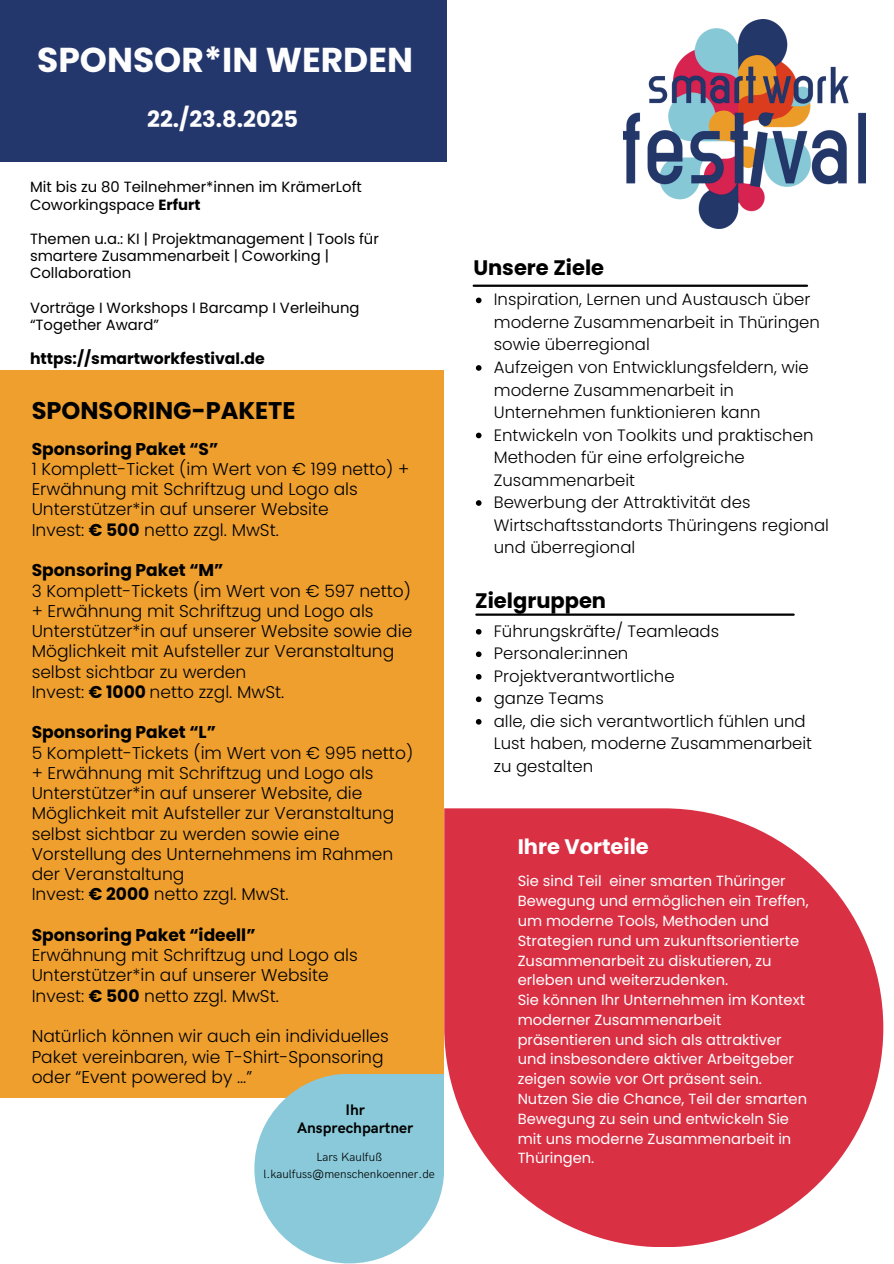
<style>
.page{position:relative;width:894px;height:1264px;background:#fff}
.page>*{position:absolute;margin:0;border:0;box-sizing:border-box;transform-origin:0 0}
.t1{font:700 34.5px "Poppins";color:#fefdfd}
.t2{font:700 24.15px "Poppins";color:#000}
.t3{font:700 22.5px "Poppins";color:#fefdfd}
.t4{font:700 21px "Poppins";color:#000}
.t5{font:700 21px "Poppins";color:#fff}
.t6{font:300 17.1px/20.2px "Poppins";color:#000}
.t7{font:300 16.5px/22.5px "Poppins";color:#000}
.t8{font:700 15.6px "Poppins";color:#000}
.t9{font:700 15.3px/18px "HK Grotesk";color:#000;text-align:center}
.t10{font:14.85px/17.2px "Poppins";color:#000}
.t11{font:14.7px/19.8px "Poppins";color:#fff}
.t12{font:300 12px "HK Grotesk";color:#000}
.s1{font-weight:700}
</style>
<div class="page">
<img style="left:623px;top:19px;width:242px;height:209px">
<svg style="left:444px;top:808px;width:439px;height:439px;fill:#da3044"></svg>
<svg style="left:476px;top:629px;width:5px;height:5px"></svg>
<svg style="left:476px;top:651px;width:5px;height:6px"></svg>
<svg style="left:476px;top:674px;width:5px;height:5px"></svg>
<svg style="left:476px;top:696px;width:5px;height:6px"></svg>
<svg style="left:476px;top:719px;width:5px;height:5px"></svg>
<hr style="left:476px;top:613px;width:317px;height:2px;background:#000">
<div style="left:0;top:0;width:446px;height:162px;background:#24376d"></div>
<div style="left:0;top:370px;width:444px;height:727px;background:#ee9f2e"></div>
<svg style="left:476px;top:297px;width:5px;height:6px"></svg>
<svg style="left:476px;top:365px;width:5px;height:6px"></svg>
<svg style="left:476px;top:432px;width:5px;height:6px"></svg>
<svg style="left:476px;top:500px;width:5px;height:6px"></svg>
<hr style="left:473px;top:284px;width:333px;height:3px;background:#000">
<svg style="left:254px;top:1074px;width:190px;height:189px"></svg>
<p class="t1" style="left:37px;top:36px;width:377px">SPONSOR*IN WERDEN</p>
<p class="t3" style="left:147px;top:103px;width:152px">22./23.8.2025</p>
<p class="t10" style="left:30px;top:179px;width:333px">Mit bis zu 80 Teilnehmer*innen im KrämerLoft<br>Coworkingspace <span class="s1">Erfurt</span></p>
<h2 class="t10" style="left:30px;top:230px;width:350px">Themen u.a.: KI | Projektmanagement | Tools für smartere Zusammenarbeit | Coworking |<br>Collaboration</h2>
<h5 class="t10" style="left:30px;top:299px;width:331px">Vorträge I Workshops I Barcamp I Verleihung “Together Award”</h5>
<h5 class="t8" style="left:30px;top:348px;width:236px">https://smartworkfestival.de</h5>
<p class="t2" style="left:32px;top:393px;width:265px">SPONSORING-PAKETE</p>
<h5 class="t6" style="left:32px;top:438px;width:379px"><span class="s1">Sponsoring Paket “S”<br></span>1 Komplett-Ticket (im Wert von € 199 netto) + Erwähnung mit Schriftzug und Logo als Unterstützer*in auf unserer Website<br>Invest: <span class="s1">€ 500</span> netto zzgl. MwSt.</h5>
<h5 class="t6" style="left:32px;top:560px;width:382px"><span class="s1">Sponsoring Paket “M”<br></span>3 Komplett-Tickets (im Wert von € 597 netto) + Erwähnung mit Schriftzug und Logo als Unterstützer*in auf unserer Website sowie die Möglichkeit mit Aufsteller zur Veranstaltung selbst sichtbar zu werden<br>Invest: <span class="s1">€ 1000</span> netto zzgl. MwSt.</h5>
<h5 class="t6" style="left:32px;top:722px;width:383px"><span class="s1">Sponsoring Paket “L”<br></span>5 Komplett-Tickets (im Wert von € 995 netto) + Erwähnung mit Schriftzug und Logo als Unterstützer*in auf unserer Website, die Möglichkeit mit Aufsteller zur Veranstaltung selbst sichtbar zu werden sowie eine Vorstellung des Unternehmens im Rahmen der Veranstaltung<br>Invest: <span class="s1">€ 2000</span> netto zzgl. MwSt.</h5>
<p class="t6" style="left:32px;top:924px;width:327px"><span class="s1">Sponsoring Paket “ideell”<br></span>Erwähnung mit Schriftzug und Logo als Unterstützer*in auf unserer Website Invest: <span class="s1">€ 500</span> netto zzgl. MwSt.</p>
<h3 class="t6" style="left:32px;top:1026px;width:358px">Natürlich können wir auch ein individuelles<br>Paket vereinbaren, wie T-Shirt-Sponsoring oder “Event powered by ...”</h3>
<p class="t9" style="left:297px;top:1100px;width:118px">Ihr<br>Ansprechpartner</p>
<p class="t12" style="left:316px;top:1150px;width:67px">Lars Kaulfuß</p>
<p class="t12" style="left:263px;top:1166px;width:173px">l.kaulfuss@menschenkoenner.de</p>
<p class="t4" style="left:473px;top:253px;width:132px">Unsere Ziele</p>
<p class="t7" style="left:493px;top:288px;width:327px">Inspiration, Lernen und Austausch über moderne Zusammenarbeit in Thüringen sowie überregional</p>
<h3 class="t7" style="left:493px;top:356px;width:316px">Aufzeigen von Entwicklungsfeldern, wie moderne Zusammenarbeit in<br>Unternehmen funktionieren kann</h3>
<p class="t7" style="left:493px;top:423px;width:321px">Entwickeln von Toolkits und praktischen<br>Methoden für eine erfolgreiche<br>Zusammenarbeit</p>
<p class="t7" style="left:493px;top:491px;width:336px">Bewerbung der Attraktivität des<br>Wirtschaftsstandorts Thüringens regional und überregional</p>
<h4 class="t4" style="left:475px;top:586px;width:132px">Zielgruppen</h4>
<h2 class="t7" style="left:493px;top:620px;width:227px">Führungskräfte/ Teamleads</h2>
<p class="t7" style="left:493px;top:642px;width:136px">Personaler:innen</p>
<p class="t7" style="left:493px;top:665px;width:182px">Projektverantwortliche</p>
<p class="t7" style="left:493px;top:687px;width:111px">ganze Teams</p>
<p class="t7" style="left:493px;top:710px;width:320px">alle, die sich verantwortlich fühlen und<br>Lust haben, moderne Zusammenarbeit zu gestalten</p>
<p class="t5" style="left:517px;top:831px;width:133px">Ihre Vorteile</p>
<h3 class="t11" style="left:517px;top:871px;width:292px">Sie sind Teil einer smarten Thüringer Bewegung und ermöglichen ein Treffen, um moderne Tools, Methoden und Strategien rund um zukunftsorientierte Zusammenarbeit zu diskutieren, zu erleben und weiterzudenken.</h3>
<p class="t11" style="left:517px;top:990px;width:291px">Sie können Ihr Unternehmen im Kontext moderner Zusammenarbeit präsentieren und sich als attraktiver und insbesondere aktiver Arbeitgeber zeigen sowie vor Ort präsent sein.<br>Nutzen Sie die Chance, Teil der smarten<br>Bewegung zu sein und entwickeln Sie mit uns moderne Zusammenarbeit in<br>Thüringen.</p>
</div>
